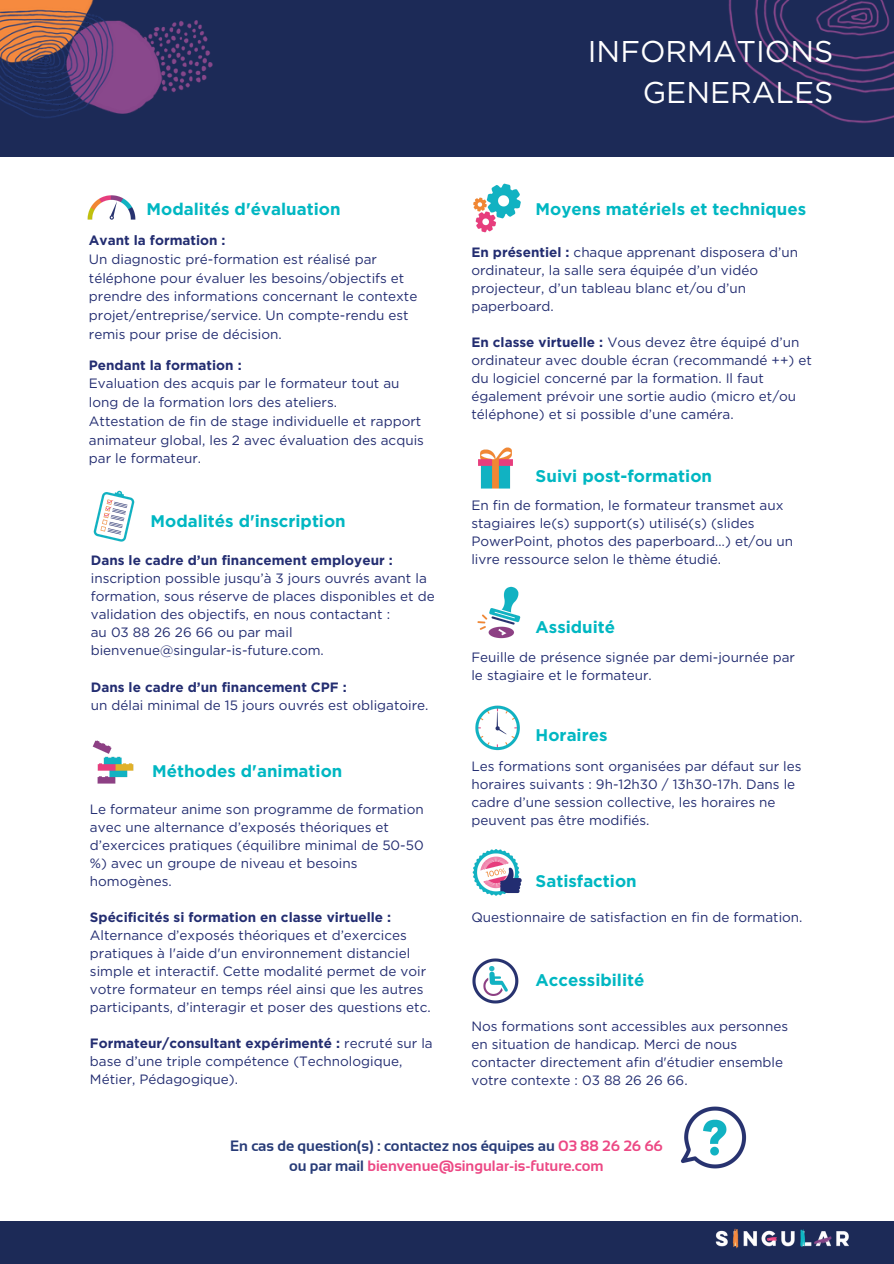
<style>
.page{position:relative;width:894px;height:1264px;background:#fff}
.page>*{position:absolute;margin:0;border:0;box-sizing:border-box;transform-origin:0 0}
.t1{font:30px/41.7px "Gotham";color:#fff;text-align:right}
.t2{font:700 16.95px "Gotham";color:#00b7c2}
.t3{font:700 16.8px "Gotham";color:#00b7c2}
.t4{font:700 15px/20.2px "Sansation";color:#273b77;text-align:center}
.t5{font:13.5px/18px "Gotham";color:#232d71}
.t6{font:700 13.5px "Gotham";color:#232d71}
.s1{font-weight:700}
.s2{color:#ec4884}
</style>
<div class="page">
<div style="left:0;top:1221px;width:893px;height:42px;background:#1c2a57"></div>
<img style="left:87px;top:195px;width:49px;height:25px">
<img style="left:93px;top:490px;width:42px;height:52px">
<img style="left:478px;top:447px;width:35px;height:42px">
<img style="left:477px;top:586px;width:44px;height:53px">
<img style="left:473px;top:183px;width:48px;height:50px">
<img style="left:475px;top:705px;width:45px;height:46px">
<img style="left:472px;top:849px;width:50px;height:47px">
<img style="left:472px;top:958px;width:47px;height:46px">
<img style="left:92px;top:740px;width:42px;height:44px">
<img style="left:681px;top:1106px;width:65px;height:63px">
<div style="left:0;top:0;width:893px;height:157px;background:#1c2a57"></div>
<img style="left:173px;top:20px;width:40px;height:73px">
<img style="left:0;top:0;width:173px;height:118px">
<img style="left:728px;top:0;width:165px;height:123px">
<img style="left:715px;top:1228px;width:134px;height:21px">
<p class="t1" style="left:587px;top:30px;width:247px">INFORMATIONS<br>GENERALES</p>
<h2 class="t3" style="left:146px;top:199px;width:195px">Modalités d'évaluation</h2>
<p class="t6" style="left:89px;top:232px;width:138px">Avant la formation :</p>
<h1 class="t5" style="left:89px;top:249px;width:330px;line-height:18.8px">Un diagnostic pré-formation est réalisé par téléphone pour évaluer les besoins/objectifs et prendre des informations concernant le contexte projet/entreprise/service. Un compte-rendu est remis pour prise de décision.</h1>
<p class="t6" style="left:89px;top:356px;width:154px">Pendant la formation :</p>
<p class="t5" style="left:89px;top:374px;width:312px;line-height:18.8px">Evaluation des acquis par le formateur tout au long de la formation lors des ateliers.</p>
<h2 class="t5" style="left:89px;top:411px;width:336px;line-height:18.8px">Attestation de fin de stage individuelle et rapport animateur global, les 2 avec évaluation des acquis par le formateur.</h2>
<p class="t3" style="left:150px;top:511px;width:196px">Modalités d'inscription</p>
<p class="t5" style="left:91px;top:551px;width:345px"><span class="s1">Dans le cadre d’un financement employeur : </span>inscription possible jusqu’à 3 jours ouvrés avant la formation, sous réserve de places disponibles et de validation des objectifs, en nous contactant :</p>
<p class="t5" style="left:91px;top:623px;width:234px">au 03 88 26 26 66 ou par mail bienvenue@singular-is-future.com.</p>
<p class="t6" style="left:91px;top:678px;width:257px">Dans le cadre d’un financement CPF :</p>
<h2 class="t5" style="left:91px;top:695px;width:339px">un délai minimal de 15 jours ouvrés est obligatoire.</h2>
<p class="t3" style="left:152px;top:761px;width:192px">Méthodes d'animation</p>
<p class="t5" style="left:90px;top:800px;width:335px">Le formateur anime son programme de formation avec une alternance d’exposés théoriques et d’exercices pratiques (équilibre minimal de 50-50 %) avec un groupe de niveau et besoins homogènes.</p>
<p class="t5" style="left:90px;top:908px;width:342px"><span class="s1">Spécificités si formation en classe virtuelle :<br></span>Alternance d’exposés théoriques et d’exercices pratiques à l'aide d'un environnement distanciel simple et interactif. Cette modalité permet de voir votre formateur en temps réel ainsi que les autres participants, d’interagir et poser des questions etc.</p>
<h2 class="t5" style="left:90px;top:1034px;width:344px"><span class="s1">Formateur/consultant expérimenté :</span> recruté sur la base d’une triple compétence (Technologique,<br>Métier, Pédagogique).</h2>
<p class="t3" style="left:535px;top:199px;width:272px">Moyens matériels et techniques</p>
<p class="t5" style="left:471px;top:243px;width:328px"><span class="s1">En présentiel :</span> chaque apprenant disposera d’un ordinateur, la salle sera équipée d’un vidéo projecteur, d’un tableau blanc et/ou d’un paperboard.</p>
<p class="t5" style="left:471px;top:333px;width:342px"><span class="s1">En classe virtuelle :</span> Vous devez être équipé d’un ordinateur avec double écran (recommandé ++) et du logiciel concerné par la formation. Il faut également prévoir une sortie audio (micro et/ou téléphone) et si possible d’une caméra.</p>
<p class="t2" style="left:535px;top:465px;width:178px">Suivi post-formation</p>
<p class="t5" style="left:471px;top:496px;width:323px">En fin de formation, le formateur transmet aux stagiaires le(s) support(s) utilisé(s) (slides PowerPoint, photos des paperboard…) et/ou un livre ressource selon le thème étudié.</p>
<p class="t3" style="left:535px;top:617px;width:81px">Assiduité</p>
<p class="t5" style="left:471px;top:648px;width:325px">Feuille de présence signée par demi-journée par le stagiaire et le formateur.</p>
<h2 class="t3" style="left:535px;top:725px;width:73px">Horaires</h2>
<p class="t5" style="left:471px;top:757px;width:331px">Les formations sont organisées par défaut sur les horaires suivants : 9h-12h30 / 13h30-17h. Dans le cadre d’une session collective, les horaires ne peuvent pas être modifiés.</p>
<p class="t3" style="left:535px;top:870px;width:102px">Satisfaction</p>
<p class="t5" style="left:471px;top:907px;width:332px">Questionnaire de satisfaction en fin de formation.</p>
<p class="t3" style="left:535px;top:970px;width:110px">Accessibilité</p>
<h2 class="t5" style="left:471px;top:1016px;width:318px">Nos formations sont accessibles aux personnes en situation de handicap. Merci de nous contacter directement afin d'étudier ensemble votre contexte : 03 88 26 26 66.</h2>
<p class="t4" style="left:230px;top:1135px;width:434px">En cas de question(s) : contactez nos équipes au <span class="s2">03 88 26 26 66 </span>ou par mail <span class="s2">bienvenue@singular-is-future.com</span></p>
</div>
